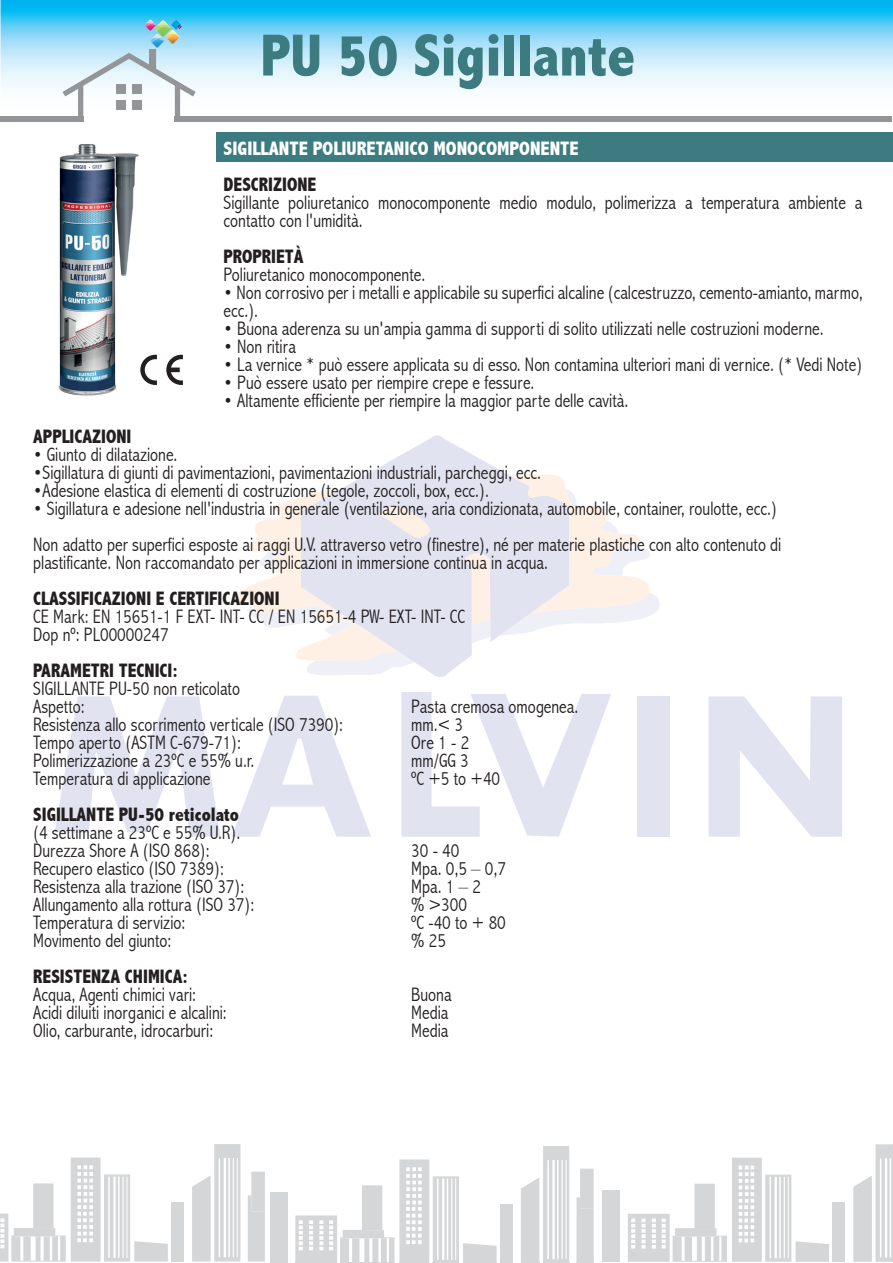
<style>
.page{position:relative;width:893px;height:1263px;background:#fff}
.page>*{position:absolute;margin:0;border:0;box-sizing:border-box;transform-origin:0 0}
.t1{font:800 condensed 60px "Abadi";color:#3c7c81}
.t2{font:300 condensed 19.5px/18px "Abadi";color:#231f20;scale:.96 1}
.t3{font:800 condensed 19.5px "Abadi";color:#231f20;scale:.96 1}
.t4{font:800 condensed 19.5px "Abadi";color:#fff}
</style>
<div class="page">
<svg style="left:1px;top:0;width:892px;height:122px"></svg>
<div style="left:0;top:116px;width:84px;height:6px;background:#939598"></div>
<svg style="left:63px;top:20px;width:133px;height:96px"></svg>
<div style="left:175px;top:116px;width:717px;height:6px;background:#939598"></div>
<div style="left:832px;top:1202px;width:13px;height:60px;background:#d5d6d8"></div>
<svg style="left:853px;top:1144px;width:40px;height:118px"></svg>
<div style="left:603px;top:1190px;width:17px;height:72px;background:#d5d6d8"></div>
<svg style="left:628px;top:1158px;width:201px;height:104px"></svg>
<svg style="left:576px;top:1169px;width:18px;height:94px;background:#d9dadc"></svg>
<svg style="left:521px;top:1146px;width:48px;height:117px"></svg>
<svg style="left:295px;top:1159px;width:218px;height:104px"></svg>
<svg style="left:248px;top:1171px;width:40px;height:92px"></svg>
<div style="left:171px;top:1202px;width:13px;height:59px;background:#d5d6d8"></div>
<svg style="left:192px;top:1144px;width:48px;height:117px"></svg>
<svg style="left:0;top:1157px;width:168px;height:104px"></svg>
<svg style="left:237px;top:491px;width:412px;height:168px"></svg>
<svg style="left:301px;top:435px;width:268px;height:242px;fill:#e1e3f1"></svg>
<div style="left:637px;top:696px;width:32px;height:141px;background:#e1e3f1"></div>
<svg style="left:708px;top:696px;width:134px;height:141px"></svg>
<svg style="left:54px;top:696px;width:166px;height:141px"></svg>
<svg style="left:232px;top:696px;width:139px;height:141px"></svg>
<svg style="left:401px;top:692px;width:210px;height:145px"></svg>
<div style="left:216px;top:133px;width:677px;height:29px;background:#3c7c81"></div>
<img style="left:58px;top:144px;width:81px;height:252px">
<svg style="left:140px;top:355px;width:17px;height:30px"></svg>
<svg style="left:166px;top:355px;width:17px;height:30px"></svg>
<h1 class="t1" style="left:261px;top:21px;width:376px">PU 50 Sigillante</h1>
<p class="t4" style="left:224px;top:137px;width:357px">SIGILLANTE POLIURETANICO MONOCOMPONENTE</p>
<p class="t3" style="left:224px;top:173px;width:98px">DESCRIZIONE</p>
<p class="t2" style="left:224px;top:193px;width:667px">Sigillante poliuretanico monocomponente medio modulo, polimerizza a temperatura ambiente a contatto con l'umidità.</p>
<p class="t3" style="left:224px;top:245px;width:85px">PROPRIETÀ</p>
<p class="t2" style="left:224px;top:265px;width:212px">Poliuretanico monocomponente.</p>
<p class="t2" style="left:224px;top:283px;width:667px">• Non corrosivo per i metalli e applicabile su superfici alcaline (calcestruzzo, cemento-amianto, marmo, ecc.).</p>
<p class="t2" style="left:224px;top:319px;width:627px">• Buona aderenza su un'ampia gamma di supporti di solito utilizzati nelle costruzioni moderne.</p>
<p class="t2" style="left:224px;top:337px;width:77px">• Non ritira</p>
<p class="t2" style="left:224px;top:355px;width:667px">• La vernice * può essere applicata su di esso. Non contamina ulteriori mani di vernice. (* Vedi Note)</p>
<p class="t2" style="left:224px;top:373px;width:325px">• Può essere usato per riempire crepe e fessure.</p>
<p class="t2" style="left:224px;top:391px;width:423px">• Altamente efficiente per riempire la maggior parte delle cavità.</p>
<p class="t3" style="left:33px;top:425px;width:104px">APPLICAZIONI</p>
<p class="t2" style="left:33px;top:445px;width:152px">• Giunto di dilatazione.</p>
<p class="t2" style="left:33px;top:463px;width:530px">•Sigillatura di giunti di pavimentazioni, pavimentazioni industriali, parcheggi, ecc.</p>
<p class="t2" style="left:33px;top:481px;width:476px">•Adesione elastica di elementi di costruzione (tegole, zoccoli, box, ecc.).</p>
<p class="t2" style="left:33px;top:490px;width:781px;line-height:36px">• Sigillatura e adesione nell'industria in generale (ventilazione, aria condizionata, automobile, container, roulotte, ecc.)<br>Non adatto per superfici esposte ai raggi U.V. attraverso vetro (finestre), né per materie plastiche con alto contenuto di</p>
<p class="t2" style="left:33px;top:553px;width:538px">plastificante. Non raccomandato per applicazioni in immersione continua in acqua.</p>
<p class="t3" style="left:33px;top:587px;width:258px">CLASSIFICAZIONI E CERTIFICAZIONI</p>
<p class="t2" style="left:33px;top:607px;width:451px">CE Mark: EN 15651-1 F EXT- INT- CC / EN 15651-4 PW- EXT- INT- CC<br>Dop nº: PL00000247</p>
<p class="t3" style="left:33px;top:659px;width:152px">PARAMETRI TECNICI:</p>
<p class="t2" style="left:33px;top:679px;width:217px">SIGILLANTE PU-50 non reticolato<br>Aspetto:</p>
<p class="t2" style="left:411px;top:697px;width:176px">Pasta cremosa omogenea.</p>
<p class="t2" style="left:33px;top:715px;width:324px">Resistenza allo scorrimento verticale (ISO 7390):</p>
<p class="t2" style="left:411px;top:715px;width:56px">mm.&lt; 3</p>
<p class="t2" style="left:33px;top:733px;width:218px">Tempo aperto (ASTM C-679-71):</p>
<p class="t2" style="left:411px;top:733px;width:62px">Ore 1 - 2</p>
<p class="t2" style="left:33px;top:751px;width:232px">Polimerizzazione a 23ºC e 55% u.r.</p>
<p class="t2" style="left:411px;top:751px;width:61px">mm/GG 3</p>
<p class="t2" style="left:33px;top:769px;width:186px">Temperatura di applicazione</p>
<p class="t2" style="left:411px;top:769px;width:94px">ºC +5 to +40</p>
<p class="t3" style="left:33px;top:803px;width:216px">SIGILLANTE PU-50 reticolato</p>
<p class="t2" style="left:33px;top:823px;width:217px">(4 settimane a 23ºC e 55% U.R).<br>Durezza Shore A (ISO 868):</p>
<p class="t2" style="left:411px;top:841px;width:52px">30 - 40</p>
<p class="t2" style="left:33px;top:859px;width:200px">Recupero elastico (ISO 7389):</p>
<p class="t2" style="left:411px;top:859px;width:100px">Mpa. 0,5 – 0,7</p>
<p class="t2" style="left:33px;top:877px;width:221px">Resistenza alla trazione (ISO 37):</p>
<p class="t2" style="left:411px;top:877px;width:74px">Mpa. 1 – 2</p>
<p class="t2" style="left:33px;top:895px;width:232px">Allungamento alla rottura (ISO 37):</p>
<p class="t2" style="left:411px;top:895px;width:60px">% &gt;300</p>
<p class="t2" style="left:33px;top:913px;width:160px">Temperatura di servizio:</p>
<p class="t2" style="left:411px;top:913px;width:100px">ºC -40 to + 80</p>
<p class="t2" style="left:33px;top:931px;width:145px">Movimento del giunto:</p>
<p class="t2" style="left:411px;top:931px;width:38px">% 25</p>
<p class="t3" style="left:33px;top:965px;width:163px">RESISTENZA CHIMICA:</p>
<p class="t2" style="left:33px;top:985px;width:171px">Acqua, Agenti chimici vari:</p>
<p class="t2" style="left:411px;top:985px;width:44px">Buona</p>
<p class="t2" style="left:33px;top:1003px;width:203px">Acidi diluiti inorganici e alcalini:</p>
<p class="t2" style="left:411px;top:1003px;width:40px">Media</p>
<p class="t2" style="left:33px;top:1021px;width:189px">Olio, carburante, idrocarburi:</p>
<p class="t2" style="left:411px;top:1021px;width:40px">Media</p>
</div>
